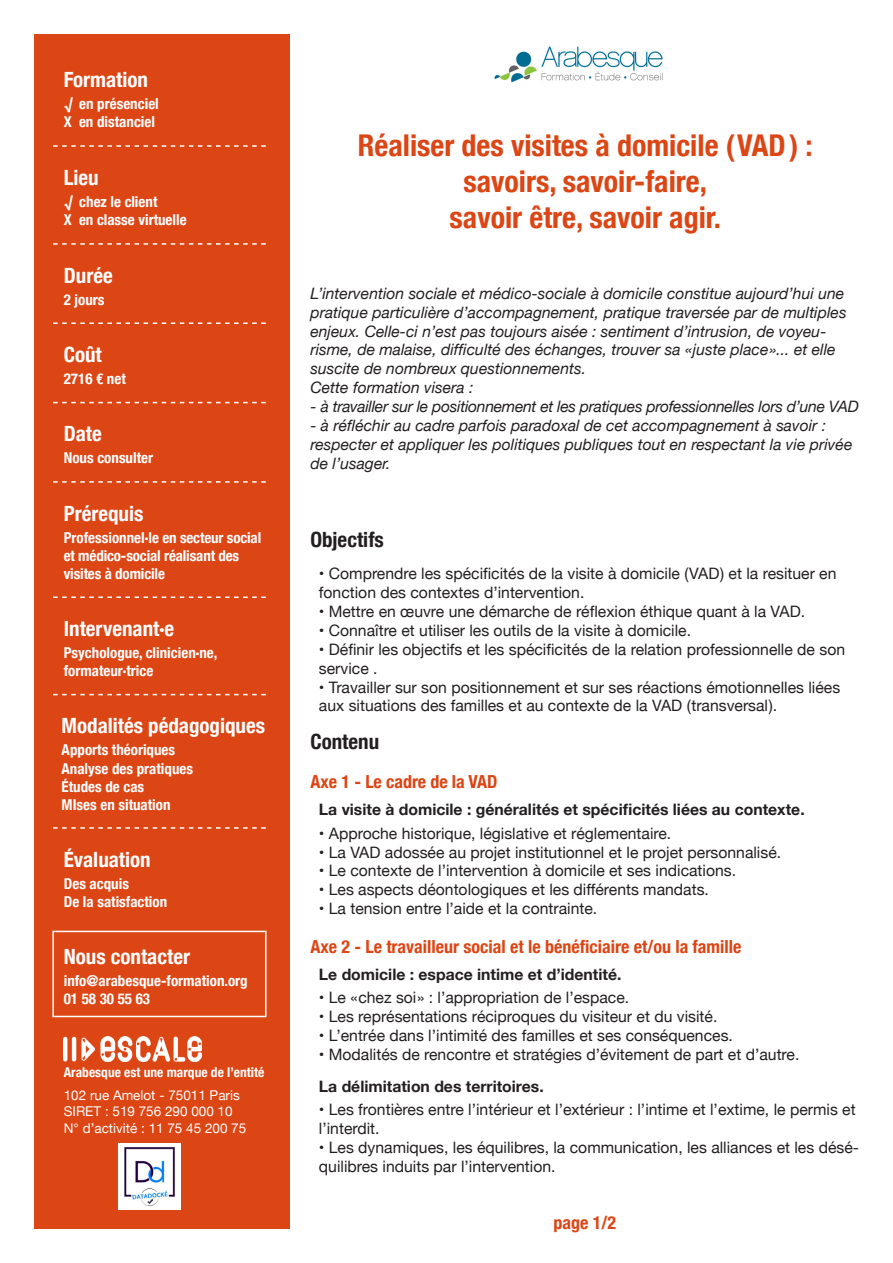
<style>
.page{position:relative;width:893px;height:1263px;background:#fff}
.page>*{position:absolute;margin:0;border:0;box-sizing:border-box;transform-origin:0 0}
.titre_orange{font:700 condensed 30px "Helvetica Neue";color:#dc4514}
.cartouche-titre{font:700 condensed 21px "Helvetica Neue";color:#fff}
.txt_titre-objectif{font:700 condensed 21px "Helvetica Neue";color:#231f20}
.txt_titre_contenu{font:700 condensed 21px "Helvetica Neue";color:#231f20}
.txt_axes{font:700 condensed 18px "Helvetica Neue";color:#dc4514}
.txt_courant_2{font:15.75px/18.9px "Helvetica Neue";color:#231f20}
.txt_courant-intro{font:italic 15.75px/18.9px "Helvetica Neue";color:#231f20}
.txt_courant2_gras-sa{font:700 15.75px "Helvetica Neue";color:#231f20}
.txt_courant-intro-2{font:italic 15.75px "Helvetica Neue";letter-spacing:-.02em;color:#231f20}
.txt_courant2_gras{font:700 15.75px "Helvetica Neue";color:#231f20}
.cartouche{font:700 condensed 15px/18px "Helvetica Neue";color:#fff}
.adresse-blanc{font:13.5px "Helvetica Neue";color:#fff}
.adresse-blanc-2{font:700 condensed 13.5px "Helvetica Neue";color:#fff}
</style>
<div class="page">
<div style="left:34px;top:34px;width:255px;height:1195px;background:#dc4514"></div>
<img style="left:119px;top:1143px;width:61px;height:66px">
<img style="left:64px;top:1037px;width:138px;height:25px">
<div style="left:52px;top:931px;width:214px;height:86px;border:2px solid #fff"></div>
<svg style="left:53px;top:145px;width:213px;height:2px"></svg>
<svg style="left:53px;top:243px;width:213px;height:2px"></svg>
<svg style="left:53px;top:322px;width:213px;height:2px"></svg>
<svg style="left:53px;top:402px;width:213px;height:1px"></svg>
<svg style="left:53px;top:481px;width:213px;height:2px"></svg>
<svg style="left:53px;top:596px;width:213px;height:2px"></svg>
<svg style="left:53px;top:694px;width:213px;height:1px"></svg>
<img style="left:494px;top:46px;width:169px;height:37px">
<svg style="left:53px;top:827px;width:213px;height:2px"></svg>
<p class="cartouche-titre" style="left:64px;top:62px;width:86px">Formation</p>
<p class="cartouche" style="left:79px;top:94px;width:81px">en présenciel</p>
<p class="cartouche" style="left:64px;top:112px;width:93px">X en distanciel</p>
<p class="cartouche-titre" style="left:64px;top:160px;width:36px">Lieu</p>
<p class="cartouche" style="left:79px;top:192px;width:80px">chez le client</p>
<p class="cartouche" style="left:64px;top:210px;width:124px">X en classe virtuelle</p>
<p class="cartouche-titre" style="left:64px;top:258px;width:50px">Durée</p>
<p class="cartouche" style="left:64px;top:289px;width:42px">2 jours</p>
<p class="cartouche-titre" style="left:64px;top:337px;width:40px">Coût</p>
<p class="cartouche" style="left:64px;top:369px;width:64px">2716 € net</p>
<p class="cartouche-titre" style="left:64px;top:416px;width:40px">Date</p>
<p class="cartouche" style="left:64px;top:448px;width:91px">Nous consulter</p>
<p class="cartouche-titre" style="left:64px;top:496px;width:81px">Prérequis</p>
<p class="cartouche" style="left:64px;top:527px;width:199px">Professionnel·le en secteur social et médico-social réalisant des visites à domicile</p>
<p class="cartouche-titre" style="left:64px;top:611px;width:112px">Intervenant·e</p>
<p class="cartouche" style="left:64px;top:643px;width:155px">Psychologue, clinicien·ne, formateur·trice</p>
<p class="cartouche-titre" style="left:62px;top:708px;width:205px">Modalités pédagogiques</p>
<p class="cartouche" style="left:62px;top:740px;width:115px">Apports théoriques</p>
<p class="cartouche" style="left:62px;top:758px;width:133px">Analyse des pratiques</p>
<p class="cartouche" style="left:62px;top:776px;width:84px">Études de cas</p>
<p class="cartouche" style="left:62px;top:794px;width:111px">MIses en situation</p>
<p class="cartouche-titre" style="left:64px;top:842px;width:89px">Évaluation</p>
<p class="cartouche" style="left:64px;top:873px;width:67px">Des acquis</p>
<p class="cartouche" style="left:64px;top:891px;width:105px">De la satisfaction</p>
<p class="cartouche-titre" style="left:64px;top:939px;width:128px">Nous contacter</p>
<p class="cartouche" style="left:64px;top:971px;width:186px">info@arabesque-formation.org</p>
<p class="cartouche" style="left:64px;top:989px;width:88px">01 58 30 55 63</p>
<p class="adresse-blanc-2" style="left:64px;top:1060px;width:202px">Arabesque est une marque de l’entité</p>
<p class="adresse-blanc" style="left:64px;top:1085px;width:178px">102 rue Amelot - 75011 Paris</p>
<p class="adresse-blanc" style="left:64px;top:1102px;width:170px">SIRET : 519 756 290 000 10</p>
<p class="adresse-blanc" style="left:64px;top:1118px;width:184px">N° d’activité : 11 75 45 200 75</p>
<p class="titre_orange" style="left:358px;top:121px;width:456px">Réaliser des visites à domicile (VAD) :</p>
<p class="titre_orange" style="left:463px;top:157px;width:245px">savoirs, savoir-faire,</p>
<p class="titre_orange" style="left:450px;top:193px;width:273px">savoir être, savoir agir.</p>
<p class="txt_courant-intro" style="left:310px;top:285px;width:538px">L’intervention sociale et médico-sociale à domicile constitue aujourd’hui une pratique particulière d’accompagnement, pratique traversée par de multiples enjeux. Celle-ci n’est pas toujours aisée : sentiment d’intrusion, de voyeu&shy;risme, de malaise, difficulté des échanges, trouver sa « juste place »... et elle suscite de nombreux questionnements.</p>
<p class="txt_courant-intro" style="left:310px;top:379px;width:165px">Cette formation visera :</p>
<p class="txt_courant-intro-2" style="left:310px;top:395px;width:550px">- à travailler sur le positionnement et les pratiques professionnelles lors d’une VAD</p>
<p class="txt_courant-intro" style="left:310px;top:417px;width:544px">- à réfléchir au cadre parfois paradoxal de cet accompagnement à savoir : respecter et appliquer les politiques publiques tout en respectant la vie privée de l’usager.</p>
<p class="txt_titre-objectif" style="left:310px;top:523px;width:75px">Objectifs</p>
<p class="txt_courant_2" style="left:319px;top:565px;width:519px">• Comprendre les spécificités de la visite à domicile ( VAD ) et la resituer en fonction des contextes d’intervention.</p>
<p class="txt_courant_2" style="left:319px;top:603px;width:488px">• Mettre en œuvre une démarche de réflexion éthique quant à la VAD.</p>
<p class="txt_courant_2" style="left:319px;top:622px;width:374px">• Connaître et utiliser les outils de la visite à domicile.</p>
<p class="txt_courant_2" style="left:319px;top:641px;width:528px">• Définir les objectifs et les spécificités de la relation professionnelle de son service .</p>
<p class="txt_courant_2" style="left:319px;top:678px;width:523px">• Travailler sur son positionnement et sur ses réactions émotionnelles liées aux situations des familles et au contexte de la VAD ( transversal ).</p>
<p class="txt_titre_contenu" style="left:310px;top:724px;width:70px">Contenu</p>
<p class="txt_axes" style="left:310px;top:767px;width:188px">Axe 1 - Le cadre de la VAD</p>
<p class="txt_courant2_gras-sa" style="left:319px;top:797px;width:487px">La visite à domicile : généralités et spécificités liées au contexte.</p>
<p class="txt_courant_2" style="left:319px;top:824px;width:354px">• Approche historique, législative et réglementaire.</p>
<p class="txt_courant_2" style="left:319px;top:843px;width:464px">• La VAD adossée au projet institutionnel et le projet personnalisé.</p>
<p class="txt_courant_2" style="left:319px;top:862px;width:419px">• Le contexte de l’intervention à domicile et ses indications.</p>
<p class="txt_courant_2" style="left:319px;top:881px;width:392px">• Les aspects déontologiques et les différents mandats.</p>
<p class="txt_courant_2" style="left:319px;top:900px;width:280px">• La tension entre l’aide et la contrainte.</p>
<p class="txt_axes" style="left:310px;top:931px;width:433px">Axe 2 - Le travailleur social et le bénéficiaire et/ou la famille</p>
<p class="txt_courant2_gras-sa" style="left:319px;top:962px;width:304px">Le domicile : espace intime et d’identité.</p>
<p class="txt_courant_2" style="left:319px;top:989px;width:312px">• Le « chez soi » : l’appropriation de l’espace.</p>
<p class="txt_courant_2" style="left:319px;top:1008px;width:400px">• Les représentations réciproques du visiteur et du visité.</p>
<p class="txt_courant_2" style="left:319px;top:1027px;width:415px">• L’entrée dans l’intimité des familles et ses conséquences.</p>
<p class="txt_courant_2" style="left:319px;top:1046px;width:482px">• Modalités de rencontre et stratégies d’évitement de part et d’autre.</p>
<p class="txt_courant2_gras" style="left:319px;top:1074px;width:226px">La délimitation des territoires.</p>
<p class="txt_courant_2" style="left:319px;top:1101px;width:538px">• Les frontières entre l’intérieur et l’extérieur : l’intime et l’extime, le permis et l’interdit.</p>
<p class="txt_courant_2" style="left:319px;top:1138px;width:541px">• Les dynamiques, les équilibres, la communication, les alliances et les désé&shy;quilibres induits par l’intervention.</p>
<p class="txt_axes" style="left:553px;top:1207px;width:64px">page 1/2</p>
</div>
